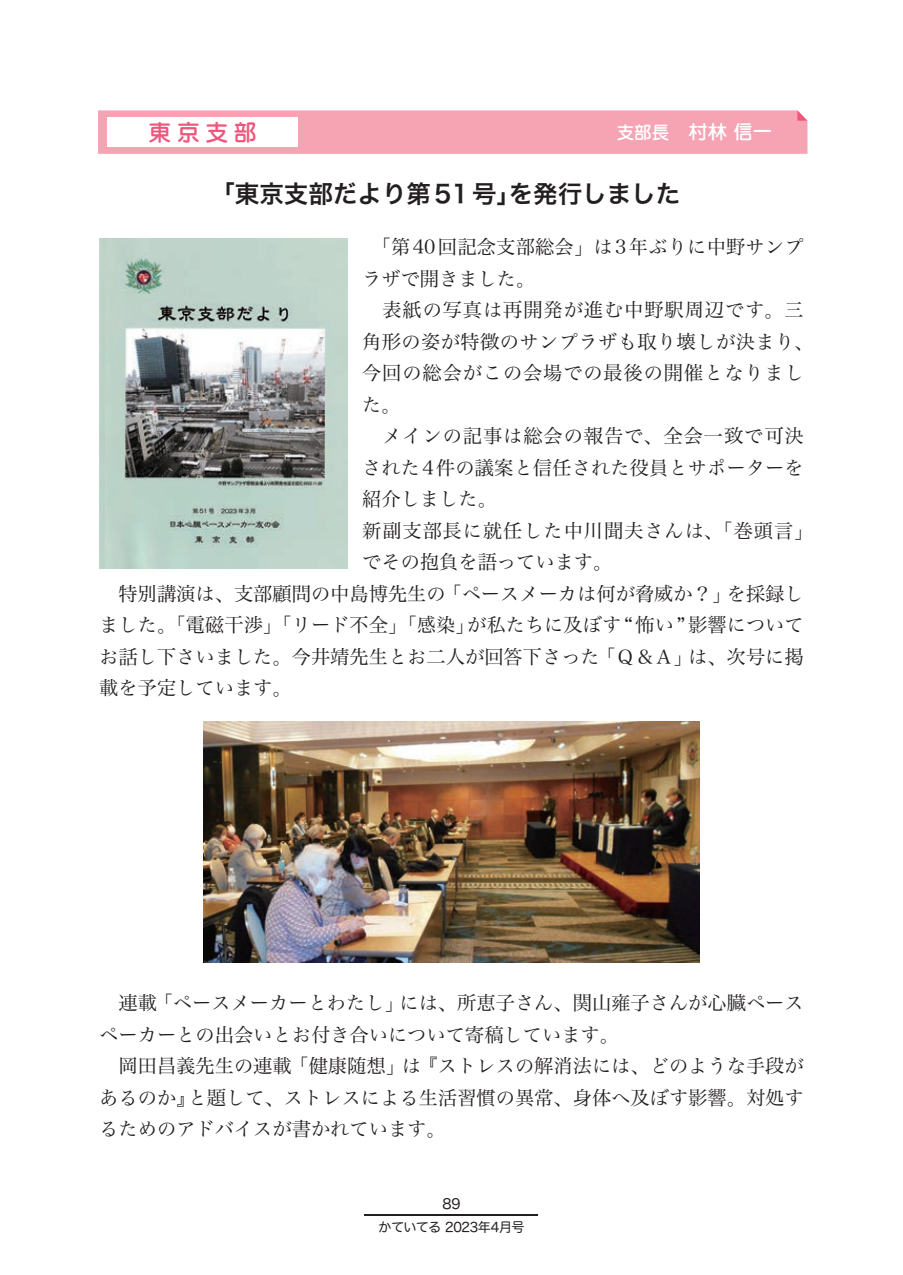
<style>
.page{position:relative;width:903px;height:1275px;background:#fff}
.page>*{position:absolute;margin:0;border:0;box-sizing:border-box;transform-origin:0 0}
.t1{font:24.5px "Hira Kaku Pro W6";color:#231f20}
.t2{font:500 22.75px "Jun 34 Pro";color:#f0557b}
.t3{font:19.25px/31.5px "Hira Min Pro W3";color:#231f20}
.t4{font:19.25px "Hira Min Pro W3";letter-spacing:.045em;color:#231f20}
.t5{font:19.25px "Hira Min Pro W3";letter-spacing:.02em;color:#231f20}
.t6{font:500 19.25px "Jun 34 Pro";color:#fff}
.t7{font:14px "Hira Maru Pro W4";color:#231f20}
.t8{font:13.12px "Hira Maru Pro W4";letter-spacing:-.03em;color:#231f20}
.s1{font-size:17.5px}
</style>
<div class="page">
<hr style="left:365px;top:1214px;width:173px;height:1px;background:#231f20">
<div style="left:98px;top:110px;width:709px;height:44px;background:#f6a3b4"></div>
<div style="left:107px;top:118px;width:191px;height:29px;background:#fff"></div>
<img style="left:99px;top:238px;width:248px;height:330px">
<img style="left:203px;top:722px;width:496px;height:240px">
<p class="t2" style="left:149px;top:114px;width:110px">東京支部</p>
<p class="t6" style="left:617px;top:117px;width:157px"><span class="s1">支部長</span>　村林 信一</p>
<p class="t1" style="left:210px;top:171px;width:471px">「東京支部だより第51号」を発行しました</p>
<p class="t3" style="left:362px;top:230px;width:443px">　「第40回記念支部総会」は3年ぶりに中野サンプ</p>
<p class="t3" style="left:362px;top:261px;width:175px">ラザで開きました。</p>
<p class="t4" style="left:362px;top:294px;width:443px">　表紙の写真は再開発が進む中野駅周辺です。三</p>
<p class="t5" style="left:362px;top:325px;width:453px">角形の姿が特徴のサンプラザも取り壊しが決まり、</p>
<p class="t4" style="left:362px;top:357px;width:443px">今回の総会がこの会場での最後の開催となりまし</p>
<p class="t3" style="left:362px;top:387px;width:40px">た。</p>
<p class="t4" style="left:362px;top:420px;width:443px">　メインの記事は総会の報告で、全会一致で可決</p>
<p class="t3" style="left:362px;top:450px;width:443px">された4件の議案と信任された役員とサポーターを</p>
<p class="t3" style="left:362px;top:482px;width:136px">紹介しました。</p>
<p class="t4" style="left:362px;top:514px;width:453px">新副支部長に就任した中川聞夫さんは、「巻頭言」</p>
<p class="t3" style="left:362px;top:545px;width:252px">でその抱負を語っています。</p>
<p class="t3" style="left:99px;top:576px;width:706px">　特別講演は、支部顧問の中島博先生の「ペースメーカは何が脅威か？」を採録し</p>
<p class="t3" style="left:99px;top:608px;width:706px">ました。「電磁干渉」「リード不全」「感染」が私たちに及ぼす“怖い”影響について</p>
<p class="t3" style="left:99px;top:639px;width:706px">お話し下さいました。今井靖先生とお二人が回答下さった「Ｑ＆Ａ」は、次号に掲</p>
<p class="t3" style="left:99px;top:670px;width:194px">載を予定しています。</p>
<p class="t3" style="left:99px;top:985px;width:706px">　連載「ペースメーカーとわたし」には、所恵子さん、関山雍子さんが心臓ペースペーカーとの出会いとお付き合いについて寄稿しています。<br>　岡田昌義先生の連載「健康随想」は『ストレスの解消法には、どのような手段があるのか』と題して、ストレスによる生活習慣の異常、身体へ及ぼす影響。対処するためのアドバイスが書かれています。</p>
<p class="t7" style="left:442px;top:1191px;width:20px">89</p>
<p class="t8" style="left:378px;top:1215px;width:147px">かていてる 2023年4月号</p>
</div>
